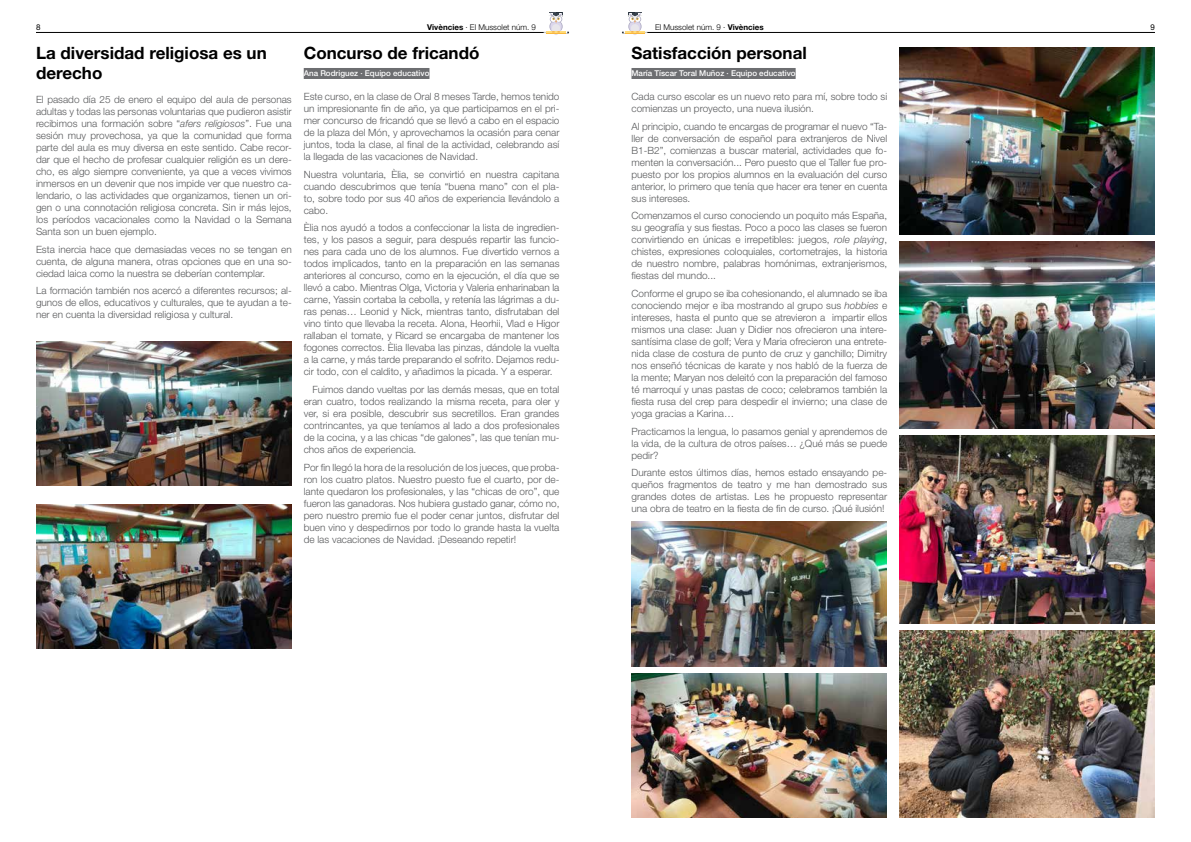
<style>
.page{position:relative;width:1191px;height:842px;background:#fff}
.page>*{position:absolute;margin:0;border:0;box-sizing:border-box;transform-origin:0 0}
.t1{font:700 17px/20px "Helvetica Neue LT Std";color:#000}
.t2{font:300 10px/12px "Helvetica Neue LT Std";color:#58595b;text-align:justify}
.t3{font:500 8px "Helvetica Neue LT Std";color:#fff}
.t4{font:300 8px "Helvetica Neue LT Std";color:#000}
.t5{font:8px "Helvetica Neue LT Std";color:#000}
.s1{font-weight:700}
.s2{font-style:italic}
</style>
<div class="page">
<hr style="left:36px;top:32px;width:523px;height:1px;background:#000">
<hr style="left:631px;top:32px;width:524px;height:1px;background:#000">
<div style="left:550px;top:21px;width:12px;height:14px;background:#dbd6eb;border-radius:6px"></div>
<div style="left:552px;top:24px;width:8px;height:11px;background:#e8e6eb;border-radius:4px"></div>
<svg style="left:549px;top:12px;width:14px;height:12px"></svg>
<svg style="left:543px;top:31px;width:26px;height:3px"></svg>
<div style="left:629px;top:20px;width:12px;height:12px;background:#c9c5db;border-radius:50%"></div>
<div style="left:629px;top:21px;width:11px;height:14px;background:#dbd6eb;border-radius:6px"></div>
<div style="left:631px;top:24px;width:8px;height:11px;background:#e8e6eb;border-radius:4px"></div>
<svg style="left:628px;top:12px;width:14px;height:12px"></svg>
<svg style="left:622px;top:31px;width:26px;height:3px"></svg>
<img style="left:631px;top:522px;width:255px;height:144px">
<img style="left:631px;top:673px;width:255px;height:145px">
<img style="left:899px;top:47px;width:256px;height:187px">
<img style="left:899px;top:631px;width:256px;height:187px">
<div style="left:304px;top:68px;width:125px;height:11px;background:#6d6e71"></div>
<div style="left:631px;top:68px;width:164px;height:11px;background:#6d6e71"></div>
<img style="left:899px;top:242px;width:256px;height:187px">
<img style="left:899px;top:436px;width:256px;height:187px">
<img style="left:36px;top:342px;width:255px;height:143px">
<img style="left:36px;top:505px;width:255px;height:143px">
<p class="t4" style="left:427px;top:22px;width:110px"><span class="s1">Vivències</span> · El Mussolet núm. 9</p>
<p class="t4" style="left:655px;top:22px;width:110px">El Mussolet núm. 9 · <span class="s1">Vivències</span></p>
<p class="t5" style="left:36px;top:22px;width:6px">8</p>
<p class="t5" style="left:1150px;top:22px;width:6px">9</p>
<h1 class="t1" style="left:36px;top:43px;width:232px">La diversidad religiosa es un derecho</h1>
<p class="t2" style="left:36px;top:93px;width:257px">El pasado día 25 de enero el equipo del aula de personas adultas y todas las personas voluntarias que pudieron asistir recibimos una formación sobre “<span class="s2">afers religiosos</span>”. Fue una sesión muy provechosa, ya que la comunidad que forma parte del aula es muy diversa en este sentido. Cabe recor&shy;dar que el hecho de profesar cualquier religión es un dere&shy;cho, es algo siempre conveniente, ya que a veces vivimos inmersos en un devenir que nos impide ver que nuestro ca&shy;lendario, o las actividades que organizamos, tienen un ori&shy;gen o una connotación religiosa concreta. Sin ir más lejos, los períodos vacacionales como la Navidad o la Semana Santa son un buen ejemplo.</p>
<p class="t2" style="left:36px;top:243px;width:257px">Esta inercia hace que demasiadas veces no se tengan en cuenta, de alguna manera, otras opciones que en una so&shy;ciedad laica como la nuestra se deberían contemplar.</p>
<p class="t2" style="left:36px;top:284px;width:257px">La formación también nos acercó a diferentes recursos; al&shy;gunos de ellos, educativos y culturales, que te ayudan a te&shy;ner en cuenta la diversidad religiosa y cultural.</p>
<h1 class="t1" style="left:304px;top:43px;width:177px">Concurso de fricandó</h1>
<p class="t3" style="left:304px;top:69px;width:127px">Ana Rodriguez · Equipo educativo</p>
<p class="t2" style="left:304px;top:90px;width:257px">Este curso, en la clase de Oral 8 meses Tarde, hemos tenido un impresionante fin de año, ya que participamos en el pri&shy;mer concurso de fricandó que se llevó a cabo en el espacio de la plaza del Món, y aprovechamos la ocasión para cenar juntos, toda la clase, al final de la actividad, celebrando así la llegada de las vacaciones de Navidad.</p>
<p class="t2" style="left:304px;top:168px;width:257px">Nuestra voluntaria, Èlia, se convirtió en nuestra capitana cuando descubrimos que tenía “buena mano” con el pla&shy;to, sobre todo por sus 40 años de experiencia llevándolo a cabo.</p>
<p class="t2" style="left:304px;top:221px;width:257px">Èlia nos ayudó a todos a confeccionar la lista de ingredien&shy;tes, y los pasos a seguir, para después repartir las funcio&shy;nes para cada uno de los alumnos. Fue divertido vernos a todos implicados, tanto en la preparación en las semanas anteriores al concurso, como en la ejecución, el día que se llevó a cabo. Mientras Olga, Victoria y Valeria enharinaban la carne, Yassin cortaba la cebolla, y retenía las lágrimas a du&shy;ras penas… Leonid y Nick, mientras tanto, disfrutaban del vino tinto que llevaba la receta. Alona, Heorhii, Vlad e Higor rallaban el tomate, y Ricard se encargaba de mantener los fogones correctos. Èlia llevaba las pinzas, dándole la vuelta a la carne, y más tarde preparando el sofrito. Dejamos redu&shy;cir todo, con el caldito, y añadimos la picada. Y a esperar.</p>
<p class="t2" style="left:304px;top:383px;width:257px;text-indent:9px">Fuimos dando vueltas por las demás mesas, que en total eran cuatro, todos realizando la misma receta, para oler y ver, si era posible, descubrir sus secretillos. Eran grandes contrincantes, ya que teníamos al lado a dos profesionales de la cocina, y a las chicas “de galones”, las que tenían mu&shy;chos años de experiencia.</p>
<p class="t2" style="left:304px;top:461px;width:257px">Por fin llegó la hora de la resolución de los jueces, que proba&shy;ron los cuatro platos. Nuestro puesto fue el cuarto, por de&shy;lante quedaron los profesionales, y las “chicas de oro”, que fueron las ganadoras. Nos hubiera gustado ganar, cómo no, pero nuestro premio fue el poder cenar juntos, disfrutar del buen vino y despedirnos por todo lo grande hasta la vuelta de las vacaciones de Navidad. ¡Deseando repetir!</p>
<h1 class="t1" style="left:631px;top:43px;width:177px">Satisfacción personal</h1>
<p class="t3" style="left:631px;top:69px;width:166px">María Tíscar Toral Muñoz · Equipo educativo</p>
<p class="t2" style="left:631px;top:90px;width:257px">Cada curso escolar es un nuevo reto para mí, sobre todo si comienzas un proyecto, una nueva ilusión.</p>
<p class="t2" style="left:631px;top:120px;width:257px">Al principio, cuando te encargas de programar el nuevo “Ta&shy;ller de conversación de español para extranjeros de Nivel B1-B2”, comienzas a buscar material, actividades que fo&shy;menten la conversación... Pero puesto que el Taller fue pro&shy;puesto por los propios alumnos en la evaluación del curso anterior, lo primero que tenía que hacer era tener en cuenta sus intereses.</p>
<p class="t2" style="left:631px;top:209px;width:257px">Comenzamos el curso conociendo un poquito más España, su geografía y sus fiestas. Poco a poco las clases se fueron convirtiendo en únicas e irrepetibles: juegos, <span class="s2">role playing</span>, chistes, expresiones coloquiales, cortometrajes, la historia de nuestro nombre, palabras homónimas, extranjerismos, fiestas del mundo...</p>
<p class="t2" style="left:631px;top:287px;width:257px">Conforme el grupo se iba cohesionando, el alumnado se iba conociendo mejor e iba mostrando al grupo sus <span class="s2">hobbies</span> e intereses, hasta el punto que se atrevieron a impartir ellos mismos una clase: Juan y Didier nos ofrecieron una intere&shy;santísima clase de golf; Vera y Maria ofrecieron una entrete&shy;nida clase de costura de punto de cruz y ganchillo; Dimitry nos enseñó técnicas de karate y nos habló de la fuerza de la mente; Maryan nos deleitó con la preparación del famoso té marroquí y unas pastas de coco; celebramos también la fiesta rusa del crep para despedir el invierno; una clase de yoga gracias a Karina…</p>
<p class="t2" style="left:631px;top:425px;width:257px">Practicamos la lengua, lo pasamos genial y aprendemos de la vida, de la cultura de otros países… ¿Qué más se puede pedir?</p>
<p class="t2" style="left:631px;top:466px;width:257px">Durante estos últimos días, hemos estado ensayando pe&shy;queños fragmentos de teatro y me han demostrado sus grandes dotes de artistas. Les he propuesto representar una obra de teatro en la fiesta de fin de curso. ¡Qué ilusión!</p>
</div>
